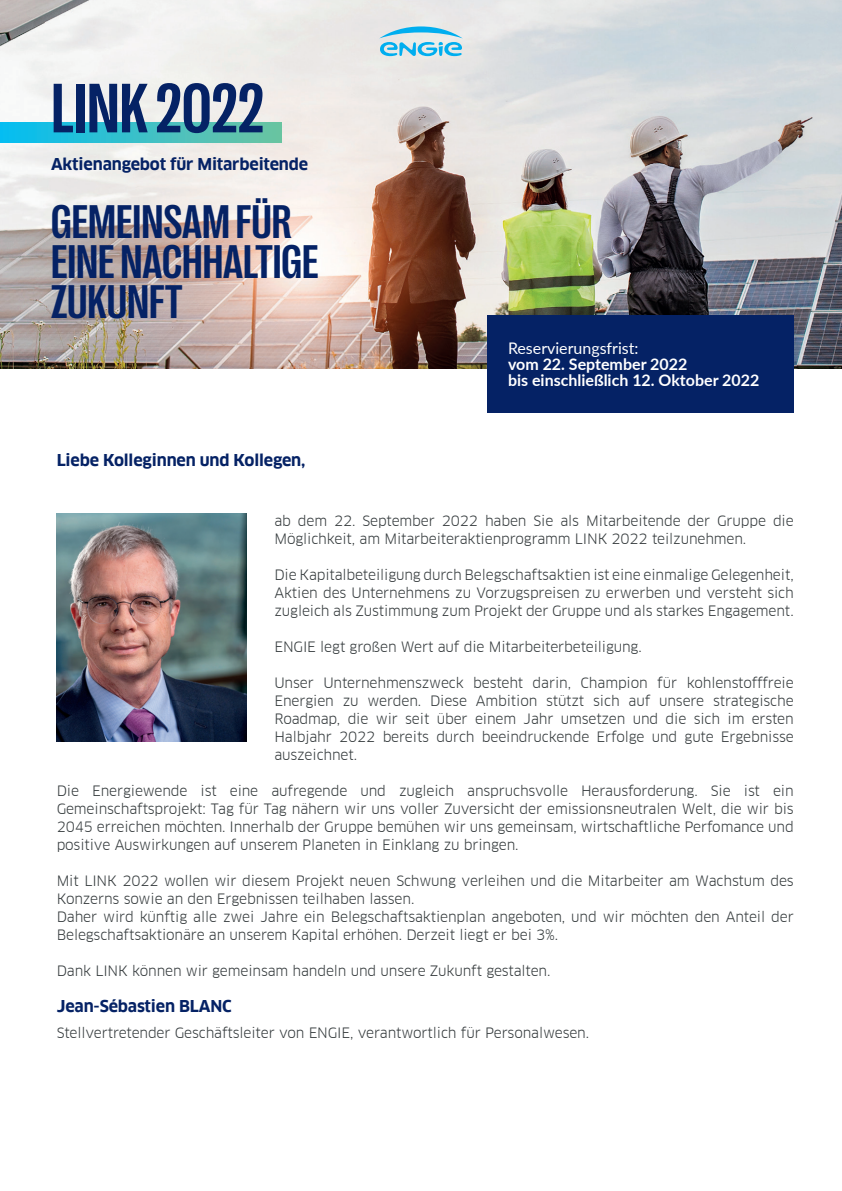
<style>
.page{position:relative;width:842px;height:1191px;background:#fff}
.page>*{position:absolute;margin:0;border:0;box-sizing:border-box;transform-origin:0 0}
.t1{font:700 condensed 71px "Right Grotesk";color:#052265}
.t2{font:700 condensed 48px/40px "Right Grotesk";color:#052265}
.t3{font:700 16px "Clan Offc Pro";letter-spacing:-.01em;color:#052265}
.t4{font:16px/16px "Lato";color:#fff}
.t5{font:700 16px "Lato";color:#fff}
.t6{font:14px/18px "Clan Offc Pro";letter-spacing:-.01em;color:#343a3c}
.s1{font-weight:700}
</style>
<div class="page">
<img style="left:0;top:0;width:842px;height:369px">
<svg style="left:379px;top:26px;width:84px;height:30px;background:#94d3e9"></svg>
<div style="left:0;top:123px;width:281px;height:19px;background:linear-gradient(to right,#04bdf1,#70c4a0)"></div>
<div style="left:488px;top:315px;width:306px;height:98px;background:#052265"></div>
<img style="left:57px;top:514px;width:189px;height:227px">
<p class="t1" style="left:51px;top:71px;width:214px">LINK 2022</p>
<p class="t3" style="left:51px;top:155px;width:259px">Aktienangebot für Mitarbeitende</p>
<p class="t2" style="left:51px;top:201px;width:269px">GEMEINSAM FÜR<br>EINE NACHHALTIGE<br>ZUKUNFT</p>
<p class="t3" style="left:57px;top:450px;width:250px">Liebe Kolleginnen und Kollegen,</p>
<p class="t4" style="left:508px;top:339px;width:181px">Reservierungsfrist:<br><span class="s1">vom 22. September 2022</span></p>
<p class="t5" style="left:508px;top:368px;width:253px">bis einschließlich 12. Oktober 2022</p>
<p class="t6" style="left:274px;top:511px;width:521px">ab dem 22. September 2022 haben Sie als Mitarbeitende der Gruppe die<br>Möglichkeit, am Mitarbeiteraktienprogramm LINK 2022 teilzunehmen.</p>
<p class="t6" style="left:274px;top:565px;width:521px;text-align:justify">Die Kapitalbeteiligung durch Belegschaftsaktien ist eine einmalige Gelegenheit, Aktien des Unternehmens zu Vorzugspreisen zu erwerben und versteht sich zugleich als Zustimmung zum Projekt der Gruppe und als starkes Engagement.</p>
<p class="t6" style="left:274px;top:637px;width:369px">ENGIE legt großen Wert auf die Mitarbeiterbeteiligung.</p>
<p class="t6" style="left:274px;top:673px;width:521px;text-align:justify">Unser Unternehmenszweck besteht darin, Champion für kohlenstofffreie Energien zu werden. Diese Ambition stützt sich auf unsere strategische Roadmap, die wir seit über einem Jahr umsetzen und die sich im ersten Halbjahr 2022 bereits durch beeindruckende Erfolge und gute Ergebnisse auszeichnet.</p>
<p class="t6" style="left:57px;top:781px;width:739px;text-align:justify">Die Energiewende ist eine aufregende und zugleich anspruchsvolle Herausforderung. Sie ist ein Gemeinschaftsprojekt: Tag für Tag nähern wir uns voller Zuversicht der emissionsneutralen Welt, die wir bis 2045 erreichen möchten. Innerhalb der Gruppe bemühen wir uns gemeinsam, wirtschaftliche Perfomance und positive Auswirkungen auf unserem Planeten in Einklang zu bringen.</p>
<p class="t6" style="left:57px;top:871px;width:739px">Mit LINK 2022 wollen wir diesem Projekt neuen Schwung verleihen und die Mitarbeiter am Wachstum des<br>Konzerns sowie an den Ergebnissen teilhaben lassen.</p>
<p class="t6" style="left:57px;top:907px;width:739px">Daher wird künftig alle zwei Jahre ein Belegschaftsaktienplan angeboten, und wir möchten den Anteil der<br>Belegschaftsaktionäre an unserem Kapital erhöhen. Derzeit liegt er bei 3%.</p>
<p class="t6" style="left:57px;top:961px;width:495px">Dank LINK können wir gemeinsam handeln und unsere Zukunft gestalten.</p>
<p class="t3" style="left:57px;top:997px;width:177px">Jean-Sébastien BLANC</p>
<p class="t6" style="left:57px;top:1023px;width:534px">Stellvertretender Geschäftsleiter von ENGIE, verantwortlich für Personalwesen.</p>
</div>
